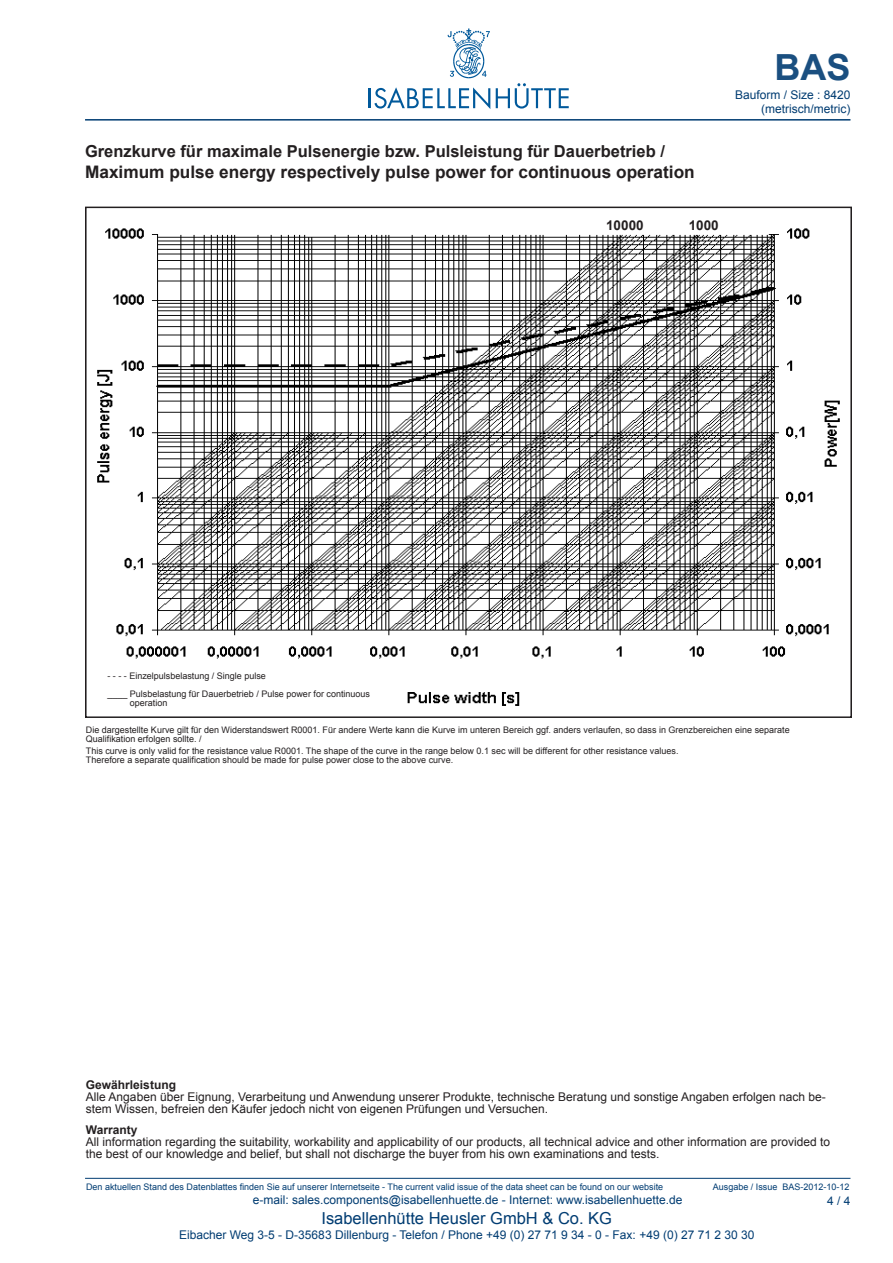
<style>
.page{position:relative;width:893px;height:1263px;background:#fff}
.page>*{position:absolute;margin:0;border:0;box-sizing:border-box;transform-origin:0 0}
.t1{font:700 36px "Arial";color:#1a4f80}
.Bildlegende{font:700 17.25px "Arial";color:#231f20}
.Bildlegende-2{font:700 16.5px "Arial";color:#231f20}
.Fußzeile{font:16.5px "Arial";color:#003c72}
.Bildlegende-3{font:700 13.5px "Arial";color:#231f20}
.Fließtext{font:12px/12px "Arial";color:#231f20}
.Fußzeile-2{font:12px/14.4px "Arial";color:#003c72;text-align:right}
.Fließtext-2{font:700 12px "Arial";color:#231f20}
.Fließtext-3{font:9px "Arial";color:#231f20}
.t2{font:9px "Arial";color:#003c72}
</style>
<div class="page">
<hr style="left:85px;top:1178px;width:765px;height:1px;background:#003c72">
<hr style="left:85px;top:119px;width:765px;height:2px;background:#003c72">
<hr style="left:369px;top:88px;width:2px;height:20px;background:#00599b">
<svg style="left:374px;top:87px;width:116px;height:22px"></svg>
<svg style="left:496px;top:83px;width:73px;height:26px"></svg>
<svg style="left:448px;top:28px;width:42px;height:50px"></svg>
<img style="left:97px;top:228px;width:743px;height:478px">
<h1 class="t1" style="left:774px;top:44px;width:77px">BAS</h1>
<p class="Bildlegende-2" style="left:85px;top:141px;width:581px">Grenzkurve für maximale Pulsenergie bzw. Pulsleistung für Dauerbetrieb /</p>
<p class="Bildlegende" style="left:85px;top:161px;width:611px">Maximum pulse energy respectively pulse power for continuous operation</p>
<p class="Bildlegende-3" style="left:606px;top:216px;width:39px">10000</p>
<p class="Bildlegende-3" style="left:689px;top:216px;width:32px">1000</p>
<h3 class="Fußzeile-2" style="left:735px;top:87px;width:117px">Bauform / Size : 8420 (metrisch/metric)</h3>
<p class="Fließtext-3" style="left:107px;top:670px;width:160px">- - - - Einzelpulsbelastung / Single pulse</p>
<p class="Fließtext-3" style="left:107px;top:688px;width:264px">____ Pulsbelastung für Dauerbetrieb / Pulse power for continuous</p>
<p class="Fließtext-3" style="left:130px;top:697px;width:39px">operation</p>
<p class="Fließtext-3" style="left:86px;top:723px;width:705px">Die dargestellte Kurve gilt für den Widerstandswert R0001. Für andere Werte kann die Kurve im unteren Bereich ggf. anders verlaufen, so dass in Grenzbereichen eine separate</p>
<p class="Fließtext-3" style="left:86px;top:732px;width:117px">Qualifikation erfolgen sollte. /</p>
<p class="Fließtext-3" style="left:86px;top:744px;width:594px">This curve is only valid for the resistance value R0001. The shape of the curve in the range below 0.1 sec will be different for other resistance values.</p>
<p class="Fließtext-3" style="left:86px;top:753px;width:369px">Therefore a separate qualification should be made for pulse power close to the above curve.</p>
<p class="Fließtext-2" style="left:86px;top:1077px;width:92px">Gewährleistung</p>
<p class="Fließtext" style="left:86px;top:1091px;width:741px">Alle Angaben über Eignung, Verarbeitung und Anwendung unserer Produkte, technische Beratung und sonstige Angaben erfolgen nach be&shy;stem Wissen, befreien den Käufer jedoch nicht von eigenen Prüfungen und Versuchen.</p>
<p class="Fließtext-2" style="left:86px;top:1122px;width:53px">Warranty</p>
<p class="Fließtext" style="left:86px;top:1136px;width:746px">All information regarding the suitability, workability and applicability of our products, all technical advice and other information are provided to the best of our knowledge and belief, but shall not discharge the buyer from his own examinations and tests.</p>
<p class="t2" style="left:86px;top:1180px;width:579px">Den aktuellen Stand des Datenblattes finden Sie auf unserer Internetseite - The current valid issue of the data sheet can be found on our website</p>
<p class="t2" style="left:713px;top:1180px;width:138px">Ausgabe / Issue BAS-2012-10-12</p>
<h3 class="Fußzeile-2" style="left:253px;top:1192px;width:431px">e-mail: sales.components@isabellenhuette.de - Internet: www.isabellenhuette.de</h3>
<h3 class="Fußzeile-2" style="left:827px;top:1193px;width:25px">4 / 4</h3>
<p class="Fußzeile" style="left:321px;top:1207px;width:292px">Isabellenhütte Heusler GmbH &amp; Co. KG</p>
<p class="Fußzeile-2" style="left:179px;top:1227px;width:577px">Eibacher Weg 3-5 - D-35683 Dillenburg - Telefon / Phone +49 (0) 27 71 9 34 - 0 - Fax: +49 (0) 27 71 2 30 30</p>
</div>
